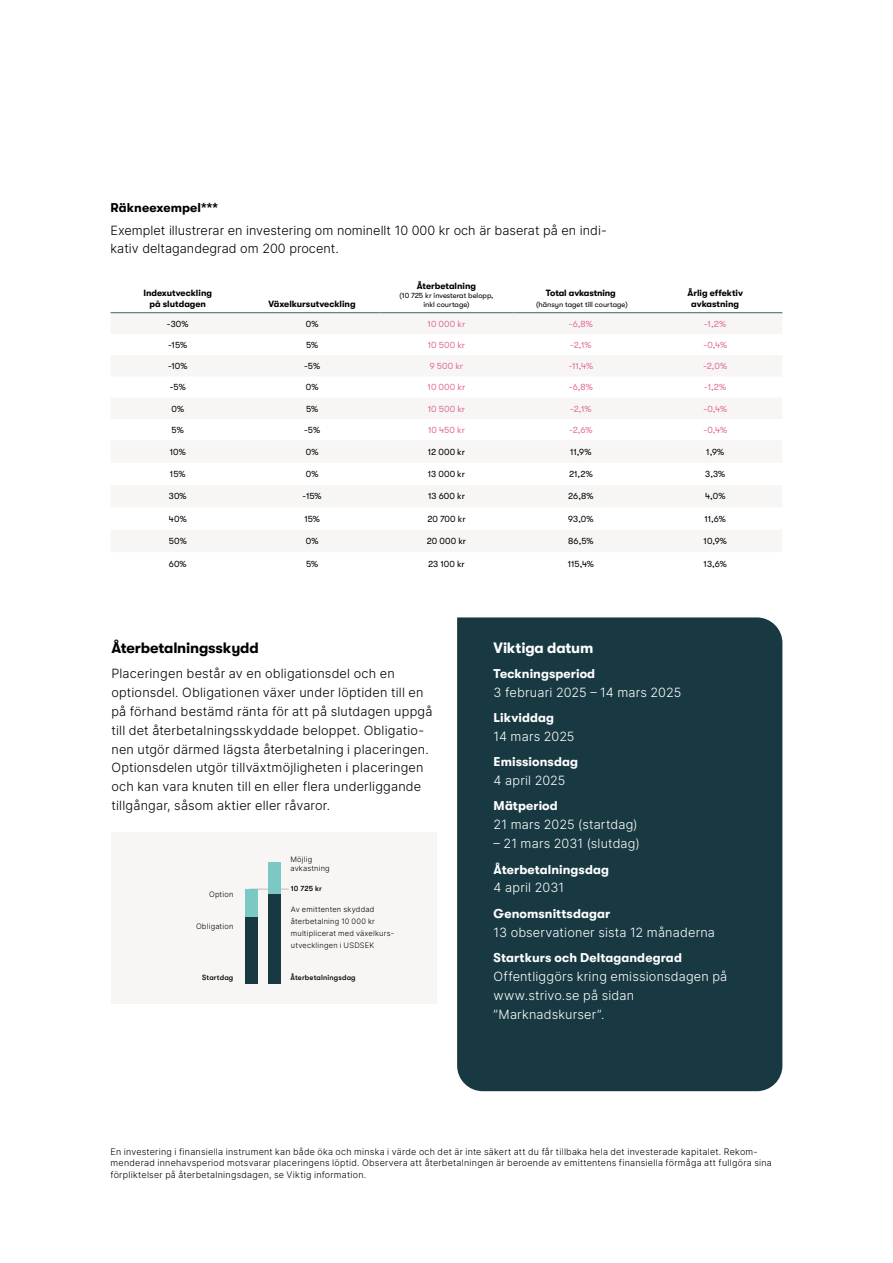
<style>
.page{position:relative;width:893px;height:1263px;background:#fff}
.page>*{position:absolute;margin:0;border:0;box-sizing:border-box;transform-origin:0 0}
.t1{font:700 15px "GT Walsheim Pro";letter-spacing:-.01em;color:#000}
.t2{font:700 15px "GT Walsheim Pro";letter-spacing:-.015em;color:#fff}
.t3{font:300 12.75px/18.9px "Inter";letter-spacing:.015em;color:#000}
.t4{font:300 12.75px/18.9px "Inter";letter-spacing:.015em;color:#fff}
.t5{font:700 12.75px "GT Walsheim Pro";letter-spacing:.005em;color:#fff}
.t6{font:700 12.75px "GT Walsheim Pro";letter-spacing:.005em;color:#000}
.t7{font:300 9px/11.6px "Inter";letter-spacing:.025em;color:#000}
.t8{font:9px "GT Walsheim Pro";letter-spacing:.005em;color:#000}
.t9{font:9px "GT Walsheim Pro";letter-spacing:.005em;color:#e26e9a}
.t10{font:700 9px/10.8px "GT Walsheim Pro";color:#000;text-align:center}
.t11{font:300 7.5px/12px "Inter";letter-spacing:.025em;color:#000}
.t12{font:7.5px/9px "GT Walsheim Pro";color:#000;text-align:center}
.t13{font:500 7.5px "GT Walsheim Pro";letter-spacing:.015em;color:#000}
</style>
<div class="page">
<div style="left:457px;top:617px;width:325px;height:474px;background:#183842"></div>
<svg style="left:111px;top:313px;width:671px;height:239px;fill:#f7f6f4"></svg>
<hr style="left:111px;top:312px;width:134px;height:1px;background:#336c6a">
<hr style="left:245px;top:312px;width:134px;height:1px;background:#336c6a">
<hr style="left:379px;top:312px;width:135px;height:1px;background:#336c6a">
<hr style="left:514px;top:312px;width:134px;height:1px;background:#336c6a">
<hr style="left:648px;top:312px;width:134px;height:1px;background:#336c6a">
<div style="left:111px;top:833px;width:326px;height:171px;background:#f7f6f4"></div>
<div style="left:245px;top:916px;width:12px;height:68px;background:#183842"></div>
<hr style="left:249px;top:889px;width:40px;height:1px;background:#c3bdac">
<div style="left:245px;top:889px;width:12px;height:27px;background:#7cc8c5"></div>
<div style="left:268px;top:862px;width:13px;height:33px;background:#7cc8c5"></div>
<div style="left:268px;top:895px;width:13px;height:89px;background:#183842"></div>
<p class="t6" style="left:111px;top:201px;width:109px">Räkneexempel***</p>
<p class="t3" style="left:111px;top:221px;width:498px;line-height:18.1px">Exemplet illustrerar en investering om nominellt 10 000 kr och är baserat på en indi&shy;kativ deltagandegrad om 200 procent.</p>
<p class="t10" style="left:143px;top:287px;width:70px">Indexutveckling på slutdagen</p>
<p class="t10" style="left:269px;top:298px;width:89px">Växelkursutveckling</p>
<p class="t10" style="left:417px;top:280px;width:61px">Återbetalning</p>
<p class="t12" style="left:399px;top:291px;width:96px">(10 725 kr investerat belopp, inkl courtage)</p>
<p class="t10" style="left:546px;top:287px;width:72px">Total avkastning</p>
<p class="t12" style="left:536px;top:300px;width:93px">(hänsyn taget till courtage)</p>
<p class="t10" style="left:687px;top:287px;width:57px">Årlig effektiv avkastning</p>
<p class="t8" style="left:167px;top:318px;width:23px">-30%</p>
<p class="t8" style="left:306px;top:318px;width:14px">0%</p>
<p class="t9" style="left:428px;top:318px;width:39px">10 000 kr</p>
<p class="t9" style="left:569px;top:318px;width:26px">-6,8%</p>
<p class="t9" style="left:704px;top:318px;width:23px">-1,2%</p>
<p class="t8" style="left:168px;top:340px;width:20px">-15%</p>
<p class="t8" style="left:306px;top:340px;width:14px">5%</p>
<p class="t9" style="left:428px;top:340px;width:39px">10 500 kr</p>
<p class="t9" style="left:570px;top:340px;width:23px">-2,1%</p>
<p class="t9" style="left:703px;top:340px;width:25px">-0,4%</p>
<p class="t8" style="left:168px;top:361px;width:21px">-10%</p>
<p class="t8" style="left:304px;top:361px;width:17px">-5%</p>
<p class="t9" style="left:430px;top:361px;width:35px">9 500 kr</p>
<p class="t9" style="left:569px;top:361px;width:26px">-11,4%</p>
<p class="t9" style="left:703px;top:361px;width:25px">-2,0%</p>
<p class="t8" style="left:170px;top:382px;width:17px">-5%</p>
<p class="t8" style="left:306px;top:382px;width:14px">0%</p>
<p class="t9" style="left:428px;top:382px;width:39px">10 000 kr</p>
<p class="t9" style="left:569px;top:382px;width:26px">-6,8%</p>
<p class="t9" style="left:704px;top:382px;width:23px">-1,2%</p>
<p class="t8" style="left:171px;top:403px;width:14px">0%</p>
<p class="t8" style="left:306px;top:403px;width:14px">5%</p>
<p class="t9" style="left:428px;top:403px;width:39px">10 500 kr</p>
<p class="t9" style="left:570px;top:403px;width:23px">-2,1%</p>
<p class="t9" style="left:703px;top:403px;width:25px">-0,4%</p>
<p class="t8" style="left:172px;top:425px;width:14px">5%</p>
<p class="t8" style="left:304px;top:425px;width:17px">-5%</p>
<p class="t9" style="left:428px;top:425px;width:38px">10 450 kr</p>
<p class="t9" style="left:569px;top:425px;width:25px">-2,6%</p>
<p class="t9" style="left:703px;top:425px;width:25px">-0,4%</p>
<p class="t8" style="left:170px;top:446px;width:18px">10%</p>
<p class="t8" style="left:306px;top:446px;width:14px">0%</p>
<p class="t8" style="left:428px;top:446px;width:39px">12 000 kr</p>
<p class="t8" style="left:570px;top:446px;width:23px">11,9%</p>
<p class="t8" style="left:706px;top:446px;width:19px">1,9%</p>
<p class="t8" style="left:170px;top:469px;width:17px">15%</p>
<p class="t8" style="left:306px;top:469px;width:14px">0%</p>
<p class="t8" style="left:428px;top:469px;width:39px">13 000 kr</p>
<p class="t8" style="left:569px;top:469px;width:25px">21,2%</p>
<p class="t8" style="left:705px;top:469px;width:22px">3,3%</p>
<p class="t8" style="left:169px;top:491px;width:19px">30%</p>
<p class="t8" style="left:303px;top:491px;width:20px">-15%</p>
<p class="t8" style="left:428px;top:491px;width:38px">13 600 kr</p>
<p class="t8" style="left:568px;top:491px;width:27px">26,8%</p>
<p class="t8" style="left:705px;top:491px;width:22px">4,0%</p>
<p class="t8" style="left:169px;top:514px;width:19px">40%</p>
<p class="t8" style="left:304px;top:514px;width:17px">15%</p>
<p class="t8" style="left:427px;top:514px;width:40px">20 700 kr</p>
<p class="t8" style="left:568px;top:514px;width:27px">93,0%</p>
<p class="t8" style="left:705px;top:514px;width:23px">11,6%</p>
<p class="t8" style="left:169px;top:536px;width:19px">50%</p>
<p class="t8" style="left:306px;top:536px;width:14px">0%</p>
<p class="t8" style="left:427px;top:536px;width:41px">20 000 kr</p>
<p class="t8" style="left:568px;top:536px;width:27px">86,5%</p>
<p class="t8" style="left:703px;top:536px;width:25px">10,9%</p>
<p class="t8" style="left:169px;top:558px;width:19px">60%</p>
<p class="t8" style="left:306px;top:558px;width:14px">5%</p>
<p class="t8" style="left:428px;top:558px;width:38px">23 100 kr</p>
<p class="t8" style="left:568px;top:558px;width:28px">115,4%</p>
<p class="t8" style="left:704px;top:558px;width:25px">13,6%</p>
<p class="t1" style="left:111px;top:639px;width:149px">Återbetalningsskydd</p>
<p class="t3" style="left:111px;top:663px;width:322px">Placeringen består av en obligationsdel och en optionsdel. Obligationen växer under löptiden till en på förhand bestämd ränta för att på slutdagen uppgå till det återbetalningsskyddade beloppet. Obligatio&shy;nen utgör därmed lägsta återbetalning i placeringen.<br>Optionsdelen utgör tillväxtmöjligheten i placeringen och kan vara knuten till en eller flera underliggande tillgångar, såsom aktier eller råvaror.</p>
<p class="t11" style="left:209px;top:888px;width:26px">Option</p>
<p class="t11" style="left:196px;top:920px;width:39px">Obligation</p>
<p class="t11" style="left:290px;top:855px;width:41px;line-height:9px">Möjlig avkastning</p>
<p class="t11" style="left:291px;top:903px;width:105px">Av emittenten skyddad återbetalning 10 000 kr multiplicerat med växelkurs&shy;utvecklingen i USDSEK</p>
<p class="t13" style="left:291px;top:884px;width:32px">10 725 kr</p>
<p class="t13" style="left:202px;top:973px;width:33px">Startdag</p>
<p class="t13" style="left:291px;top:973px;width:67px">Återbetalningsdag</p>
<p class="t2" style="left:494px;top:639px;width:101px">Viktiga datum</p>
<p class="t5" style="left:494px;top:666px;width:103px">Teckningsperiod</p>
<p class="t4" style="left:494px;top:682px;width:189px">3 februari 2025 – 14 mars 2025</p>
<p class="t5" style="left:494px;top:710px;width:62px">Likviddag</p>
<p class="t4" style="left:494px;top:727px;width:82px">14 mars 2025</p>
<p class="t5" style="left:494px;top:755px;width:86px">Emissionsdag</p>
<p class="t4" style="left:494px;top:771px;width:73px">4 april 2025</p>
<p class="t5" style="left:494px;top:799px;width:66px">Mätperiod</p>
<p class="t4" style="left:494px;top:815px;width:146px">21 mars 2025 (startdag)</p>
<p class="t4" style="left:494px;top:834px;width:148px">– 21 mars 2031 (slutdag)</p>
<p class="t5" style="left:494px;top:862px;width:117px">Återbetalningsdag</p>
<p class="t4" style="left:494px;top:878px;width:72px">4 april 2031</p>
<p class="t5" style="left:494px;top:906px;width:118px">Genomsnittsdagar</p>
<p class="t4" style="left:494px;top:922px;width:223px">13 observationer sista 12 månaderna</p>
<p class="t5" style="left:494px;top:950px;width:190px">Startkurs och Deltagandegrad</p>
<p class="t4" style="left:494px;top:966px;width:235px">Offentliggörs kring emissionsdagen på www.strivo.se på sidan ”Marknadskurser”.</p>
<p class="t7" style="left:111px;top:1145px;width:663px">En investering i finansiella instrument kan både öka och minska i värde och det är inte säkert att du får tillbaka hela det investerade kapitalet. Rekom&shy;menderad innehavsperiod motsvarar placeringens löptid. Observera att återbetalningen är beroende av emittentens finansiella förmåga att fullgöra sina förpliktelser på återbetalningsdagen, se Viktig information.</p>
</div>
